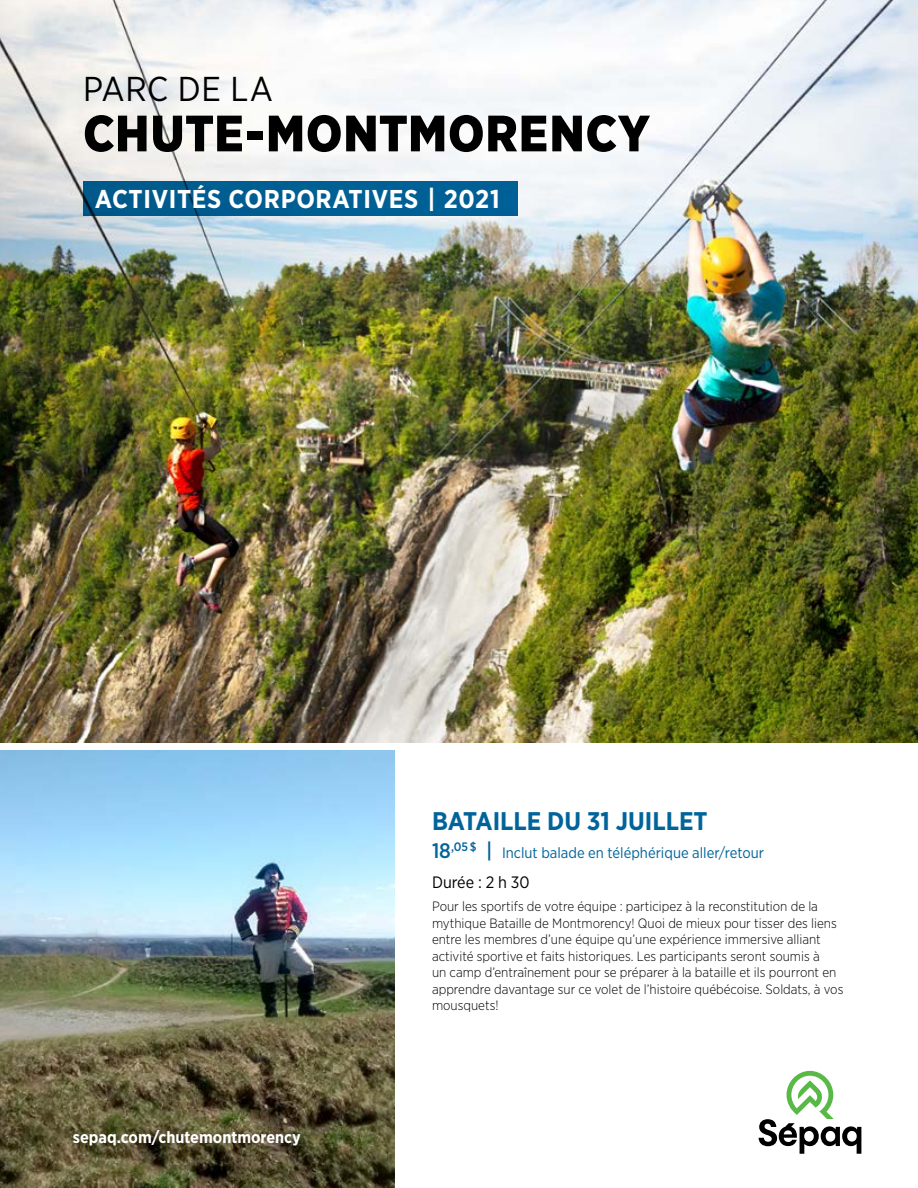
<style>
.page{position:relative;width:918px;height:1188px;background:#fff}
.page>*{position:absolute;margin:0;border:0;box-sizing:border-box;transform-origin:0 0}
.t1{font:900 51px "Gotham Narrow";letter-spacing:.02em;color:#000}
.t2{font:34.5px "Gotham Narrow";letter-spacing:.015em;color:#000}
.t3{font:700 25.8px "Gotham Narrow";letter-spacing:.025em;color:#fff}
.t4{font:700 25.5px "Gotham Narrow";color:#00649b}
.t5{font:700 16.5px "Gotham Narrow";color:#fff}
.t6{font:16.5px "Gotham Narrow";color:#000}
.t7{font:15px "Gotham Narrow";color:#00649b}
.t8{font:300 13.5px/16.5px "Gotham Narrow";color:#000}
.s1{font-weight:500;font-size:21px}
</style>
<div class="page">
<img style="left:0;top:0;width:918px;height:743px">
<div style="left:83px;top:181px;width:435px;height:35px;background:#005e93"></div>
<img style="left:0;top:751px;width:394px;height:437px">
<svg style="left:759px;top:1071px;width:102px;height:83px"></svg>
<h2 class="t2" style="left:83px;top:68px;width:191px">PARC DE LA</h2>
<h1 class="t1" style="left:83px;top:100px;width:568px">CHUTE-MONTMORENCY</h1>
<h3 class="t3" style="left:95px;top:182px;width:406px">ACTIVITÉS CORPORATIVES | 2021</h3>
<p class="t5" style="left:73px;top:1126px;width:230px">sepaq.com/chutemontmorency</p>
<h3 class="t4" style="left:432px;top:805px;width:277px">BATAILLE DU 31 JUILLET</h3>
<p class="t7" style="left:432px;top:843px;width:334px"><span class="s1">18</span><sup>,05</sup> <sup>$</sup> <span class="s1">|</span> Inclut balade en téléphérique aller/retour</p>
<p class="t6" style="left:432px;top:872px;width:99px">Durée : 2 h 30</p>
<p class="t8" style="left:432px;top:898px;width:413px">Pour les sportifs de votre équipe : participez à la reconstitution de la mythique Bataille de Montmorency! Quoi de mieux pour tisser des liens entre les membres d’une équipe qu’une expérience immersive alliant activité sportive et faits historiques. Les participants seront soumis à<br>un camp d’entraînement pour se préparer à la bataille et ils pourront en apprendre davantage sur ce volet de l’histoire québécoise. Soldats, à vos mousquets!</p>
</div>
